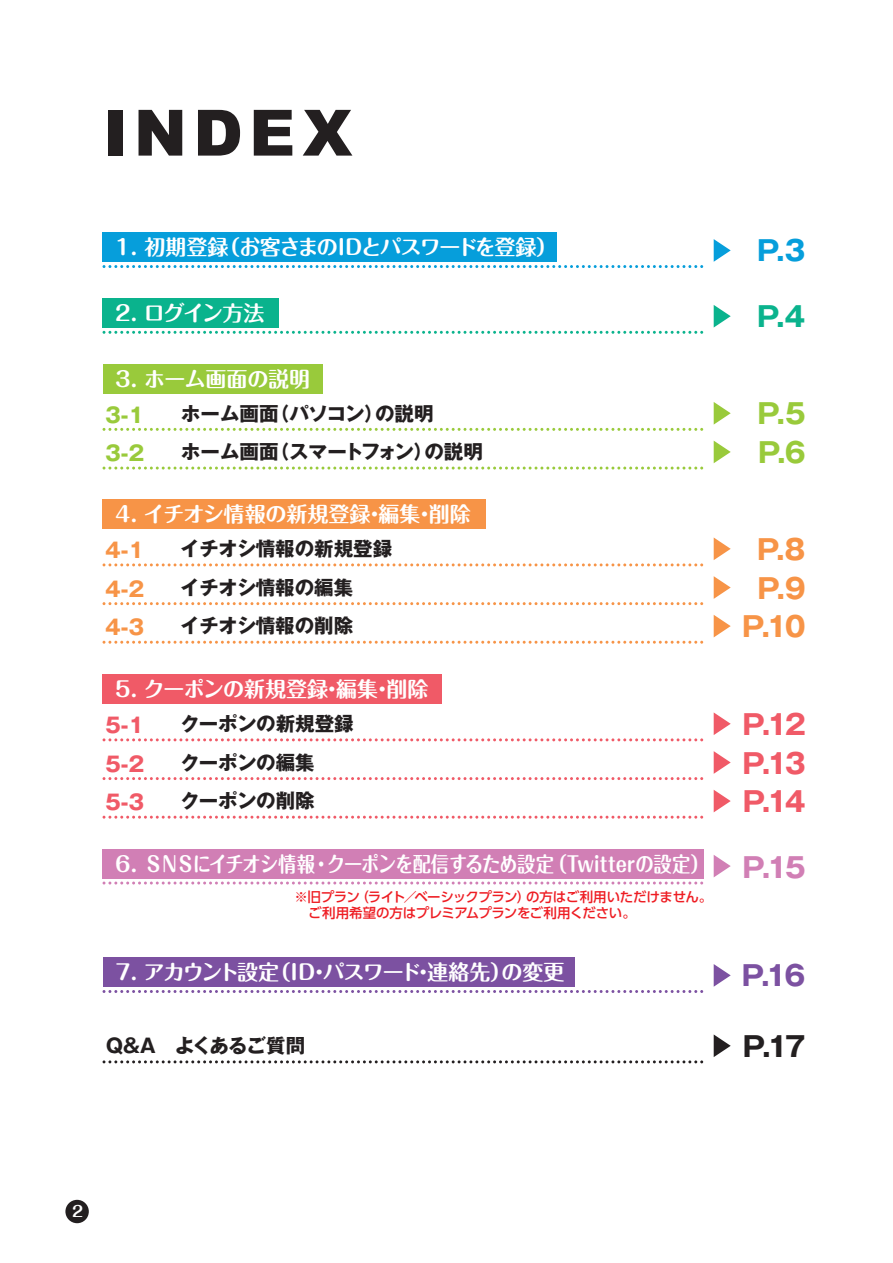
<style>
.page{position:relative;width:893px;height:1263px;background:#fff}
.page>*{position:absolute;margin:0;border:0;box-sizing:border-box;transform-origin:0 0}
.t1{font:700 27.75px "Gothic MB101 Pr 5";color:#f05a67}
.t2{font:700 27.75px "Gothic MB101 Pr 5";color:#f79447}
.t3{font:700 27.75px "Gothic MB101 Pr 5";color:#99ca3b}
.t4{font:700 27.75px "Gothic MB101 Pr 5";color:#7c51a1}
.t5{font:700 27.75px "Gothic MB101 Pr 5";color:#231f20}
.t6{font:700 27.75px "Gothic MB101 Pr 5";color:#d17fb5}
.t7{font:700 27.75px "Gothic MB101 Pr 5";color:#069edb}
.t8{font:700 27.75px "Gothic MB101 Pr 5";color:#0ab38d}
.t9{font:700 21px "Maru Fo Pro";letter-spacing:-.025em;color:#fff}
.t10{font:700 21px "Maru Fo Pro";color:#fff}
.t11{font:700 21px "Maru Fo Pro";letter-spacing:-.05em;color:#fff}
.t12{font:700 21px "Maru Fo Pro";letter-spacing:-.06em;color:#fff}
.t13{font:700 20.7px "Gothic MB101 Pr 5";color:#f79447}
.t14{font:700 20.7px "Gothic MB101 Pr 5";color:#f05a67}
.t15{font:700 20.7px "Gothic MB101 Pr 5";color:#99ca3b}
.t16{font:700 19.5px/38.4px "Gothic MB101 Pr 5";color:#231f20}
.t17{font:700 19.5px "Gothic MB101 Pr 5";letter-spacing:-.05em;color:#231f20}
.t18{font:700 15px "Maru Fo Pro";color:#fff}
.t19{font:500 13.5px/16.5px "UD Shin Go Pro";letter-spacing:-.03em;color:#ee1d23}
</style>
<div class="page">
<div style="left:108px;top:110px;width:15px;height:46px;background:#231f20"></div>
<svg style="left:139px;top:110px;width:43px;height:46px"></svg>
<svg style="left:198px;top:110px;width:42px;height:46px"></svg>
<svg style="left:254px;top:110px;width:38px;height:46px"></svg>
<svg style="left:303px;top:110px;width:49px;height:46px"></svg>
<div style="left:103px;top:232px;width:454px;height:30px;background:#069edb"></div>
<svg style="left:103px;top:265px;width:600px;height:3px"></svg>
<svg style="left:714px;top:239px;width:17px;height:23px"></svg>
<svg style="left:103px;top:331px;width:600px;height:3px"></svg>
<svg style="left:714px;top:305px;width:17px;height:22px"></svg>
<div style="left:103px;top:298px;width:176px;height:30px;background:#0ab38d"></div>
<svg style="left:103px;top:990px;width:600px;height:3px"></svg>
<svg style="left:714px;top:964px;width:17px;height:23px"></svg>
<div style="left:103px;top:364px;width:219px;height:30px;background:#99ca3b"></div>
<div style="left:103px;top:957px;width:471px;height:30px;background:#7c51a1"></div>
<svg style="left:103px;top:1060px;width:600px;height:3px"></svg>
<svg style="left:714px;top:1034px;width:17px;height:23px"></svg>
<div style="left:103px;top:849px;width:601px;height:30px;background:#d17fb5"></div>
<svg style="left:103px;top:641px;width:600px;height:3px"></svg>
<svg style="left:714px;top:615px;width:17px;height:22px"></svg>
<div style="left:103px;top:499px;width:383px;height:30px;background:#f79447"></div>
<svg style="left:103px;top:602px;width:600px;height:3px"></svg>
<svg style="left:714px;top:576px;width:17px;height:23px"></svg>
<svg style="left:103px;top:563px;width:600px;height:3px"></svg>
<svg style="left:714px;top:537px;width:17px;height:23px"></svg>
<svg style="left:103px;top:816px;width:600px;height:3px"></svg>
<svg style="left:714px;top:790px;width:17px;height:22px"></svg>
<div style="left:103px;top:674px;width:339px;height:30px;background:#f05a67"></div>
<svg style="left:103px;top:777px;width:600px;height:3px"></svg>
<svg style="left:714px;top:751px;width:17px;height:23px"></svg>
<svg style="left:103px;top:738px;width:600px;height:3px"></svg>
<svg style="left:714px;top:712px;width:17px;height:23px"></svg>
<svg style="left:103px;top:881px;width:600px;height:3px"></svg>
<svg style="left:714px;top:855px;width:17px;height:22px"></svg>
<svg style="left:103px;top:467px;width:600px;height:2px"></svg>
<svg style="left:714px;top:441px;width:17px;height:22px"></svg>
<svg style="left:103px;top:428px;width:600px;height:3px"></svg>
<svg style="left:714px;top:402px;width:17px;height:23px"></svg>
<div style="left:65px;top:1200px;width:24px;height:23px;background:#231f20;border-radius:50%"></div>
<p class="t12" style="left:115px;top:230px;width:444px">1. 初期登録（お客さまのIDとパスワードを登録）</p>
<h1 class="t7" style="left:757px;top:228px;width:50px">P.3</h1>
<p class="t9" style="left:115px;top:296px;width:151px">2. ログイン方法</p>
<h1 class="t8" style="left:757px;top:294px;width:50px">P.4</h1>
<p class="t9" style="left:115px;top:362px;width:197px">3. ホーム画面の説明</p>
<p class="t15" style="left:105px;top:398px;width:41px">3-1</p>
<p class="t16" style="left:181px;top:393px;width:303px">ホーム画面（パソコン）の説明<br>ホーム画面（スマートフォン）の説明</p>
<p class="t15" style="left:105px;top:436px;width:41px">3-2</p>
<h1 class="t3" style="left:757px;top:391px;width:50px">P.5</h1>
<h1 class="t3" style="left:758px;top:429px;width:49px">P.6</h1>
<p class="t10" style="left:115px;top:497px;width:357px">4. イチオシ情報の新規登録・編集・削除</p>
<p class="t13" style="left:105px;top:533px;width:41px">4-1</p>
<p class="t16" style="left:181px;top:567px;width:174px">イチオシ情報の編集</p>
<h1 class="t2" style="left:758px;top:565px;width:50px">P.9</h1>
<h1 class="t2" style="left:757px;top:526px;width:50px">P.8</h1>
<p class="t16" style="left:181px;top:528px;width:213px">イチオシ情報の新規登録</p>
<p class="t13" style="left:105px;top:572px;width:41px">4-2</p>
<p class="t13" style="left:105px;top:610px;width:41px">4-3</p>
<p class="t16" style="left:181px;top:605px;width:174px">イチオシ情報の削除</p>
<h1 class="t2" style="left:742px;top:603px;width:65px">P.10</h1>
<p class="t10" style="left:115px;top:672px;width:315px">5. クーポンの新規登録・編集・削除</p>
<p class="t14" style="left:105px;top:708px;width:41px">5-1</p>
<p class="t16" style="left:180px;top:742px;width:136px">クーポンの編集</p>
<h1 class="t1" style="left:743px;top:740px;width:65px">P.13</h1>
<h1 class="t1" style="left:743px;top:701px;width:65px">P.12</h1>
<p class="t16" style="left:180px;top:703px;width:175px">クーポンの新規登録</p>
<p class="t14" style="left:105px;top:747px;width:41px">5-2</p>
<p class="t14" style="left:105px;top:785px;width:41px">5-3</p>
<p class="t16" style="left:180px;top:780px;width:136px">クーポンの削除</p>
<h1 class="t1" style="left:743px;top:778px;width:65px">P.14</h1>
<p class="t9" style="left:115px;top:847px;width:595px">6. ＳＮＳにイチオシ情報・クーポンを配信するため設定（Twitterの設定）</p>
<h1 class="t6" style="left:743px;top:844px;width:65px">P.15</h1>
<p class="t19" style="left:295px;top:888px;width:419px">※旧プラン（ライト／ベーシックプラン）の方はご利用いただけません。　ご利用希望の方はプレミアムプランをご利用ください。</p>
<p class="t11" style="left:115px;top:955px;width:451px">7. アカウント設定（ID・パスワード・連絡先）の変更</p>
<h1 class="t4" style="left:742px;top:953px;width:65px">P.16</h1>
<p class="t17" style="left:105px;top:1030px;width:202px">Ｑ＆Ａ　よくあるご質問</p>
<h1 class="t5" style="left:743px;top:1023px;width:64px">P.17</h1>
<p class="t18" style="left:72px;top:1199px;width:13px">2</p>
</div>
